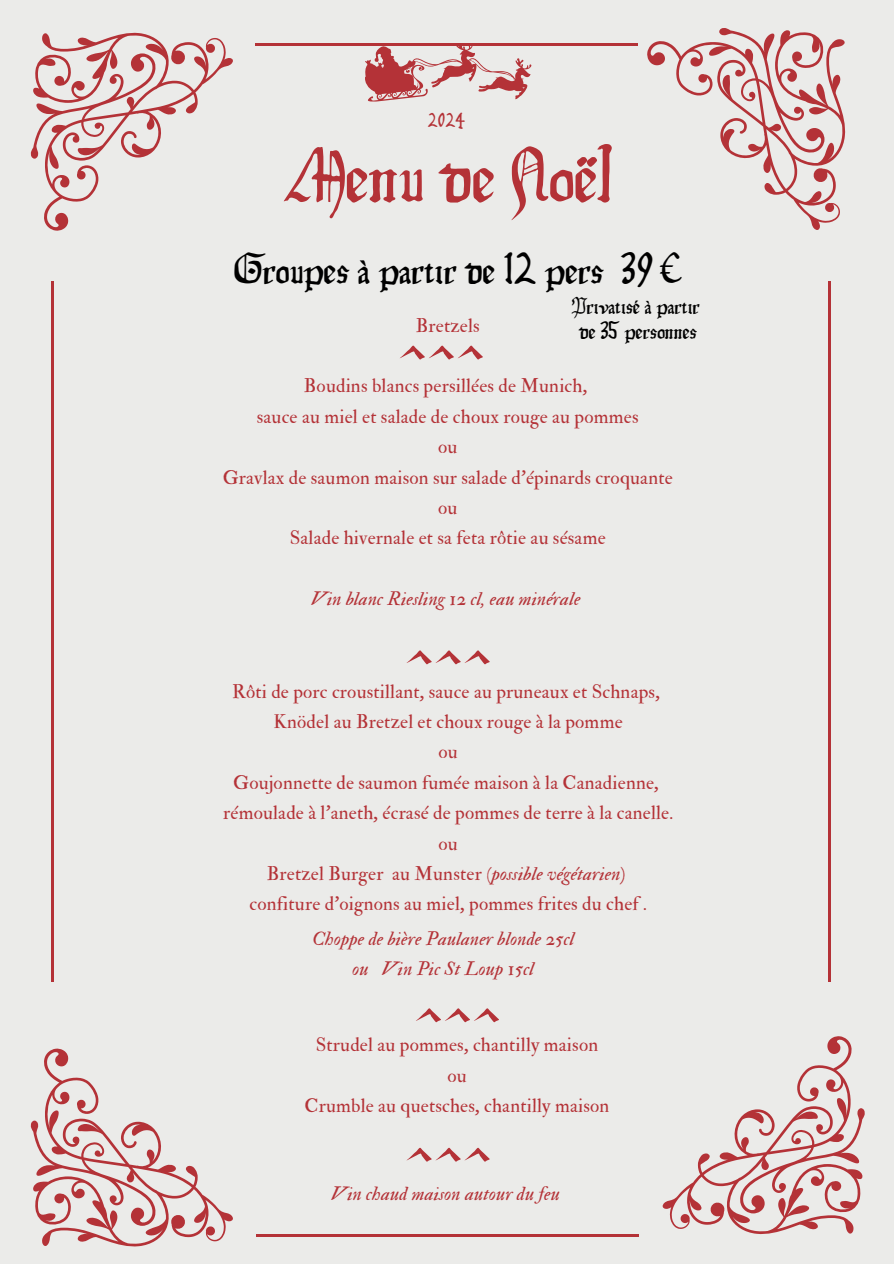
<style>
.page{position:relative;width:894px;height:1264px;background:#fff}
.page>*{position:absolute;margin:0;border:0;box-sizing:border-box;transform-origin:0 0}
.t1{font:75px "Isabella";color:#b43237}
.t2{font:70.5px "Isabella";color:#b43237}
.t3{font:40.5px "Isabella";color:#000}
.t4{font:22.5px/24.8px "Isabella";color:#000;text-align:center}
.t5{font:19.2px "IM FELL Double Pica Roman";letter-spacing:.01em;color:#b43237}
.t6{font:19.05px "IM FELL Double Pica Roman";letter-spacing:.01em;color:#b43237}
.t7{font:19.05px "IM FELL Double Pica Italic";letter-spacing:.01em;color:#b43237}
.t8{font:18px "Isabella";color:#b43237}
.s1{font-family:"IM FELL Double Pica Italic"}
</style>
<div class="page">
<div style="left:0;top:0;width:893px;height:1263px;background:#ebebe9"></div>
<svg style="left:31px;top:32px;width:202px;height:199px"></svg>
<svg style="left:31px;top:1048px;width:202px;height:199px"></svg>
<svg style="left:662px;top:1036px;width:202px;height:198px"></svg>
<hr style="left:255px;top:43px;width:382px;height:2px;background:#b43237">
<hr style="left:256px;top:1233px;width:382px;height:3px;background:#b43237">
<hr style="left:52px;top:282px;width:2px;height:699px;background:#b43237">
<hr style="left:827px;top:282px;width:3px;height:699px;background:#b43237">
<svg style="left:364px;top:45px;width:168px;height:57px"></svg>
<svg style="left:647px;top:28px;width:198px;height:202px"></svg>
<p class="t8" style="left:427px;top:104px;width:39px">2024</p>
<p class="t1" style="left:283px;top:110px;width:330px">Menu de Noël</p>
<p class="t3" style="left:234px;top:234px;width:449px">Groupes à partir de 12 pers 39 €</p>
<p class="t4" style="left:571px;top:292px;width:130px">Privatisé à partir de 35 personnes</p>
<p class="t6" style="left:415px;top:314px;width:65px">Bretzels</p>
<p class="t2" style="left:397px;top:303px;width:88px">^^^</p>
<p class="t6" style="left:304px;top:374px;width:285px">Boudins blancs persillées de Munich,</p>
<p class="t6" style="left:257px;top:405px;width:383px">sauce au miel et salade de choux rouge au pommes</p>
<p class="t6" style="left:438px;top:435px;width:21px">ou</p>
<p class="t6" style="left:222px;top:466px;width:451px">Gravlax de saumon maison sur salade d’épinards croquante</p>
<h3 class="t6" style="left:438px;top:496px;width:21px">ou</h3>
<p class="t6" style="left:289px;top:526px;width:317px">Salade hivernale et sa feta rôtie au sésame</p>
<p class="t7" style="left:311px;top:587px;width:271px">Vin blanc Riesling 12 cl, eau minérale</p>
<p class="t2" style="left:404px;top:608px;width:88px">^^^</p>
<p class="t6" style="left:232px;top:679px;width:429px">Rôti de porc croustillant, sauce au pruneaux et Schnaps,</p>
<p class="t6" style="left:273px;top:710px;width:350px">Knödel au Bretzel et choux rouge à la pomme</p>
<h1 class="t6" style="left:438px;top:740px;width:21px">ou</h1>
<h4 class="t6" style="left:233px;top:770px;width:427px">Goujonnette de saumon fumée maison à la Canadienne,</h4>
<h2 class="t6" style="left:223px;top:801px;width:451px">rémoulade à l'aneth, écrasé de pommes de terre à la canelle.</h2>
<p class="t6" style="left:438px;top:831px;width:21px">ou</p>
<p class="t5" style="left:267px;top:861px;width:360px">Bretzel Burger au Munster <span class="s1">(possible végétarien)</span></p>
<p class="t5" style="left:249px;top:892px;width:399px">confiture d’oignons au miel, pommes frites du chef .</p>
<p class="t7" style="left:312px;top:927px;width:264px">Choppe de bière Paulaner blonde 25cl</p>
<p class="t7" style="left:352px;top:957px;width:183px">ou Vin Pic St Loup 15cl</p>
<p class="t2" style="left:413px;top:966px;width:88px">^^^</p>
<p class="t6" style="left:315px;top:1033px;width:284px">Strudel au pommes, chantilly maison</p>
<p class="t6" style="left:447px;top:1063px;width:21px">ou</p>
<p class="t6" style="left:304px;top:1094px;width:306px">Crumble au quetsches, chantilly maison</p>
<p class="t2" style="left:404px;top:1105px;width:88px">^^^</p>
<p class="t7" style="left:331px;top:1181px;width:230px">Vin chaud maison autour du feu</p>
</div>
